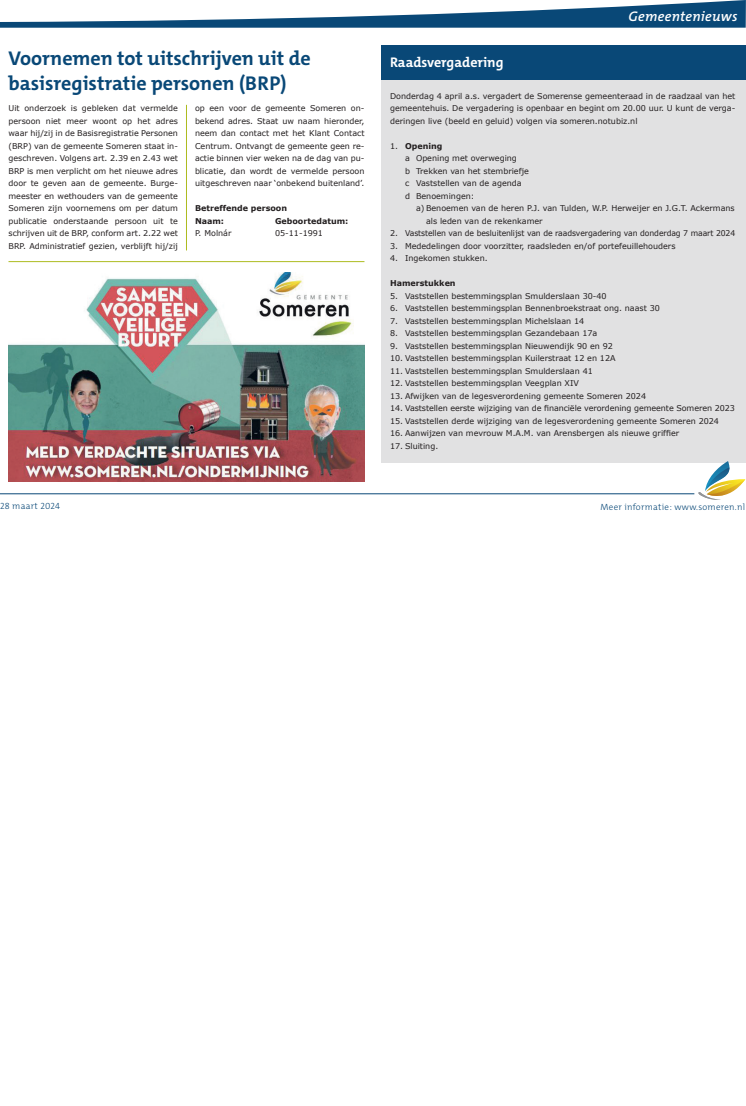
<style>
.page{position:relative;width:746px;height:1106px;background:#fff}
.page>*{position:absolute;margin:0;border:0;box-sizing:border-box;transform-origin:0 0}
.t1{font:700 20px/25px "The Mix";color:#094877}
.t2{font:700 14px "The Mix";color:#fff}
.t3{font:italic 600 14px "The Mix";letter-spacing:.02em;color:#fff}
.t4{font:300 9px "The Mix";letter-spacing:.03em;color:#094877}
.t5{font:8px/12.5px "Verdana";color:#231f20;text-align:justify}
.t6{font:700 8px/12.5px "Verdana";color:#231f20}
.s1{font-weight:700}
</style>
<div class="page">
<svg style="left:0;top:0;width:745px;height:28px"></svg>
<div style="left:381px;top:75px;width:365px;height:388px;background:#e1e1e2"></div>
<div style="left:381px;top:45px;width:365px;height:34px;background:#094877"></div>
<hr style="left:186px;top:105px;width:1px;height:145px;background:#aebc21">
<img style="left:9px;top:272px;width:355px;height:209px">
<hr style="left:9px;top:261px;width:355px;height:1px;background:#aebc21">
<hr style="left:0;top:493px;width:694px;height:1px;background:#094877">
<svg style="left:698px;top:461px;width:47px;height:39px"></svg>
<h1 class="t1" style="left:9px;top:46px;width:304px">Voornemen tot uitschrijven uit de basisregistratie personen (BRP)</h1>
<p class="t5" style="left:9px;top:102px;width:171px">Uit onderzoek is gebleken dat vermelde persoon niet meer woont op het adres waar hij/zij in de Basisregistratie Personen (BRP) van de gemeente Someren staat in&shy;geschreven. Volgens art. 2.39 en 2.43 wet BRP is men verplicht om het nieuwe adres door te geven aan de gemeente. Burge&shy;meester en wethouders van de gemeente Someren zijn voornemens om per datum publicatie onderstaande persoon uit te schrijven uit de BRP, conform art. 2.22 wet BRP. Administratief gezien, verblijft hij/zij</p>
<p class="t5" style="left:195px;top:102px;width:171px">op een voor de gemeente Someren on&shy;bekend adres. Staat uw naam hieronder, neem dan contact met het Klant Contact Centrum. Ontvangt de gemeente geen re&shy;actie binnen vier weken na de dag van pu&shy;blicatie, dan wordt de vermelde persoon uitgeschreven naar ‘onbekend buitenland’.</p>
<p class="t6" style="left:195px;top:202px;width:94px">Betreffende persoon<br>Naam:</p>
<p class="t6" style="left:275px;top:214px;width:75px">Geboortedatum:</p>
<p class="t5" style="left:195px;top:227px;width:38px">P. Molnár</p>
<p class="t5" style="left:275px;top:227px;width:49px">05-11-1991</p>
<h2 class="t3" style="left:628px;top:7px;width:110px">Gemeentenieuws</h2>
<h2 class="t2" style="left:390px;top:54px;width:115px">Raadsvergadering</h2>
<p class="t5" style="left:390px;top:89px;width:347px">Donderdag 4 april a.s. vergadert de Somerense gemeenteraad in de raadzaal van het gemeentehuis. De vergadering is openbaar en begint om 20.00 uur. U kunt de verga&shy;deringen live (beeld en geluid) volgen via someren.notubiz.nl</p>
<p class="t5" style="left:405px;top:139px;width:125px;text-align:left;text-indent:-15px">1. <span class="s1">Opening<br></span>a Opening met overweging<br>b Trekken van het stembriefje c Vaststellen van de agenda<br>d Benoemingen:</p>
<p class="t5" style="left:426px;top:202px;width:310px;text-indent:-10px">a) Benoemen van de heren P.J. van Tulden, W.P. Herweijer en J.G.T. Ackermans als leden van de rekenkamer</p>
<p class="t5" style="left:390px;top:227px;width:347px">2. Vaststellen van de besluitenlijst van de raadsvergadering van donderdag 7 maart 2024</p>
<p class="t5" style="left:390px;top:239px;width:287px">3. Mededelingen door voorzitter, raadsleden en/of portefeuillehouders</p>
<p class="t5" style="left:390px;top:252px;width:99px">4. Ingekomen stukken.</p>
<p class="t6" style="left:390px;top:277px;width:67px">Hamerstukken</p>
<p class="t5" style="left:390px;top:289px;width:218px">5. Vaststellen bestemmingsplan Smulderslaan 30-40</p>
<p class="t5" style="left:390px;top:302px;width:271px">6. Vaststellen bestemmingsplan Bennenbroekstraat ong. naast 30</p>
<p class="t5" style="left:390px;top:314px;width:196px">7. Vaststellen bestemmingsplan Michelslaan 14</p>
<p class="t5" style="left:390px;top:327px;width:209px">8. Vaststellen bestemmingsplan Gezandebaan 17a</p>
<p class="t5" style="left:390px;top:339px;width:224px">9. Vaststellen bestemmingsplan Nieuwendijk 90 en 92</p>
<p class="t5" style="left:390px;top:352px;width:227px">10. Vaststellen bestemmingsplan Kuilerstraat 12 en 12A</p>
<p class="t5" style="left:390px;top:364px;width:204px">11. Vaststellen bestemmingsplan Smulderslaan 41</p>
<p class="t5" style="left:390px;top:377px;width:190px">12. Vaststellen bestemmingsplan Veegplan XIV</p>
<p class="t5" style="left:390px;top:389px;width:257px">13. Afwijken van de legesverordening gemeente Someren 2024</p>
<p class="t5" style="left:390px;top:402px;width:346px">14. Vaststellen eerste wijziging van de financiële verordening gemeente Someren 2023</p>
<p class="t5" style="left:390px;top:414px;width:330px">15. Vaststellen derde wijziging van de legesverordening gemeente Someren 2024</p>
<p class="t5" style="left:390px;top:427px;width:291px">16. Aanwijzen van mevrouw M.A.M. van Arensbergen als nieuwe griffier</p>
<p class="t5" style="left:390px;top:439px;width:50px">17. Sluiting.</p>
<p class="t4" style="left:0;top:500px;width:62px">28 maart 2024</p>
<p class="t4" style="left:600px;top:501px;width:146px">Meer informatie: www.someren.nl</p>
</div>
